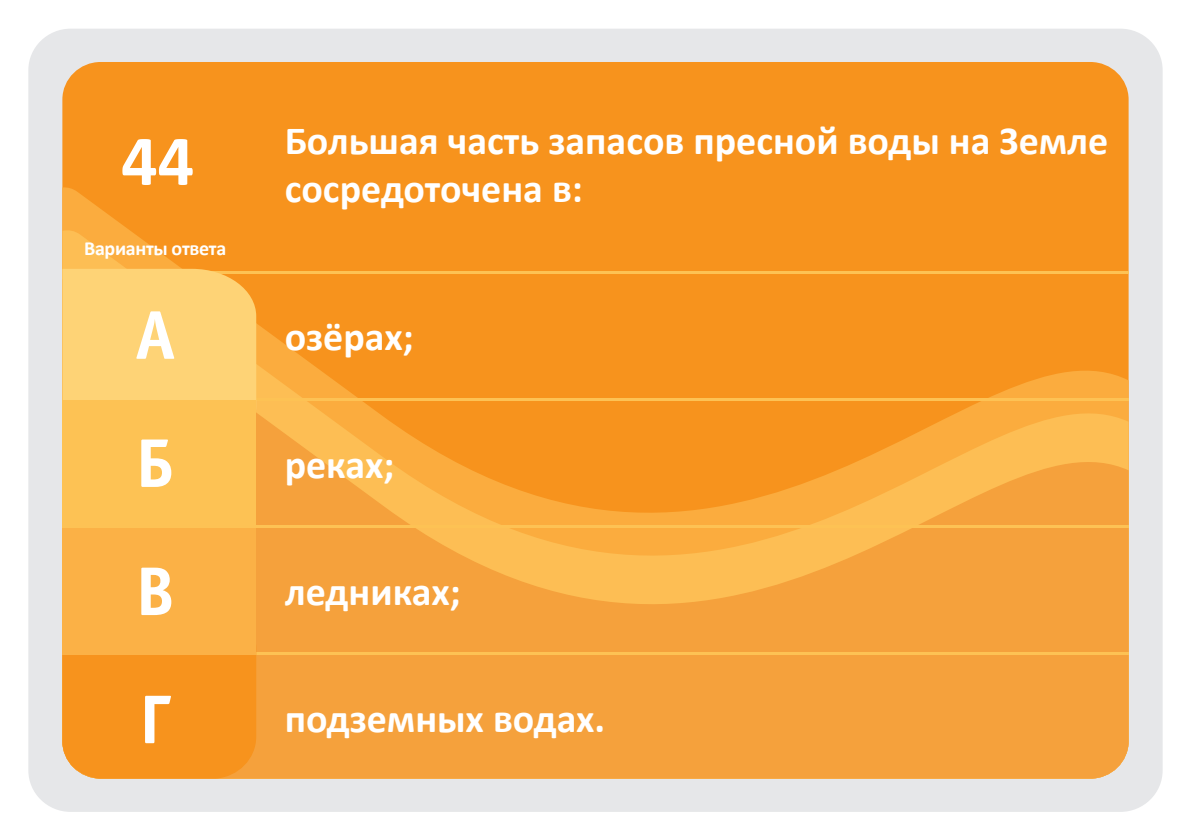
<style>
.page{position:relative;width:1191px;height:840px;background:#fff}
.page>*{position:absolute;margin:0;border:0;box-sizing:border-box;transform-origin:0 0}
.заголовки_в_тексте{font:700 72px "Calibri";color:#fff}
.t1{font:700 69.2px "Officina Sans CTT";color:#fff}
.t2{font:700 69.2px "Officina Sans C";color:#fff}
.заголовки_в_тексте-2{font:700 40px/48px "Calibri";color:#fff}
.t3{font:700 20px "Calibri";letter-spacing:-.015em;color:#fff}
</style>
<div class="page">
<div style="left:28px;top:29px;width:1134px;height:781px;background:#e6e7e9;border-radius:42px"></div>
<div style="left:62px;top:62px;width:1066px;height:716px;background:#f7931d;border-radius:38px"></div>
<svg style="left:62px;top:229px;width:1066px;height:45px"></svg>
<svg style="left:256px;top:313px;width:872px;height:465px;fill:#f5a13c"></svg>
<hr style="left:185px;top:271px;width:943px;height:2px;background:#fdc254">
<hr style="left:256px;top:397px;width:872px;height:3px;background:#fdc254">
<hr style="left:256px;top:524px;width:872px;height:3px;background:#fdc254">
<hr style="left:256px;top:651px;width:872px;height:3px;background:#fdc254">
<svg style="left:62px;top:654px;width:194px;height:124px"></svg>
<div style="left:62px;top:527px;width:194px;height:127px;background:#fbb146"></div>
<div style="left:62px;top:269px;width:194px;height:131px;background:#fed376"></div>
<div style="left:62px;top:400px;width:194px;height:127px;background:#fdc254"></div>
<p class="заголовки_в_тексте" style="left:121px;top:110px;width:75px">44</p>
<p class="t3" style="left:84px;top:234px;width:144px">Варианты ответа</p>
<h2 class="t1" style="left:135px;top:296px;width:42px">A</h2>
<h2 class="t2" style="left:135px;top:424px;width:42px">Б</h2>
<h2 class="t1" style="left:135px;top:552px;width:42px">B</h2>
<h2 class="t2" style="left:139px;top:680px;width:34px">Г</h2>
<p class="заголовки_в_тексте-2" style="left:285px;top:116px;width:825px">Большая часть запасов пресной воды на Земле сосредоточена в:</p>
<p class="заголовки_в_тексте-2" style="left:285px;top:312px;width:131px">озёрах;</p>
<p class="заголовки_в_тексте-2" style="left:285px;top:439px;width:111px">реках;</p>
<p class="заголовки_в_тексте-2" style="left:285px;top:566px;width:178px">ледниках;</p>
<p class="заголовки_в_тексте-2" style="left:285px;top:693px;width:322px">подземных водах.</p>
</div>
